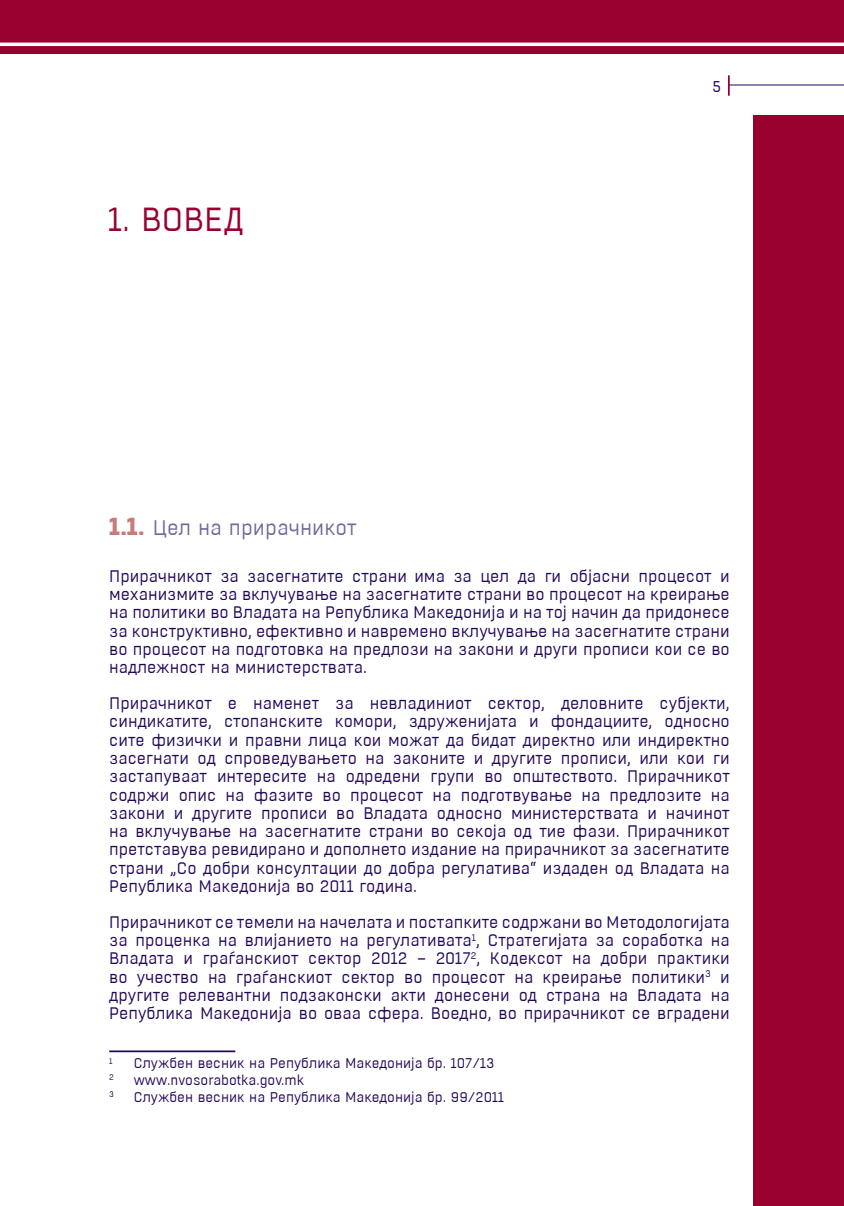
<style>
.page{position:relative;width:844px;height:1206px;background:#fff}
.page>*{position:absolute;margin:0;border:0;box-sizing:border-box;transform-origin:0 0}
.t1{font:33.25px "Boxed";color:#98012d}
.t2{font:21px "Boxed";color:#746999}
.t3{font:16.62px/18.2px "Boxed";color:#230658;text-align:justify}
.Body_Text_Indent{font:15.58px "Boxed";color:#230658}
.fuusnota{font:14px "Boxed";color:#230658}
.fuusnota-2{font:8.05px "Boxed";color:#230658}
.s1{font-weight:800;font-size:24.5px;color:#c77b7b}
</style>
<div class="page">
<hr style="left:728px;top:85px;width:115px;height:1px;background:#230658">
<hr style="left:727px;top:75px;width:2px;height:21px;background:#98012d">
<div style="left:0;top:0;width:843px;height:54px;background:#98012d"></div>
<hr style="left:0;top:43px;width:843px;height:3px;background:#fff">
<div style="left:752px;top:115px;width:91px;height:1090px;background:#98012d"></div>
<hr style="left:109px;top:1050px;width:126px;height:2px;background:#230658">
<p class="t1" style="left:108px;top:198px;width:137px">1. ВОВЕД</p>
<p class="Body_Text_Indent" style="left:712px;top:77px;width:11px">5</p>
<p class="t2" style="left:109px;top:514px;width:249px"><span class="s1">1.1.</span> Цел на прирачникот</p>
<p class="t3" style="left:109px;top:567px;width:622px">Прирачникот за засегнатите страни има за цел да ги објасни процесот и механизмите за вклучување на засегнатите страни во процесот на креирање на политики во Владата на Република Македонија и на тој начин да придонесе за конструктивно, ефективно и навремено вклучување на засегнатите страни во процесот на подготовка на предлози на закони и други прописи кои се во надлежност на министерствата.</p>
<p class="t3" style="left:109px;top:694px;width:622px">Прирачникот е наменет за невладиниот сектор, деловните субјекти, синдикатите, стопанските комори, здруженијата и фондациите, односно сите физички и правни лица кои можат да бидат директно или индиректно засегнати од спроведувањето на законите и другите прописи, или кои ги застапуваат интересите на одредени групи во општеството. Прирачникот содржи опис на фазите во процесот на подготвување на предлозите на закони и другите прописи во Владата односно министерствата и начинот на вклучување на засегнатите страни во секоја од тие фази. Прирачникот претставува ревидирано и дополнето издание на прирачникот за засегнатите страни „Со добри консултации до добра регулатива“ издаден од Владата на Република Македонија во 2011 година.</p>
<p class="t3" style="left:109px;top:913px;width:622px">Прирачникот се темели на начелата и постапките содржани во Методологијата за проценка на влијанието на регулативата<sup>1</sup>, Стратегијата за соработка на Владата и граѓанскиот сектор 2012 – 2017<sup>2</sup>, Кодексот на добри практики во учество на граѓанскиот сектор во процесот на креирање политики<sup>3</sup> и другите релевантни подзаконски акти донесени од страна на Владата на Република Македонија во оваа сфера. Воедно, во прирачникот се вградени</p>
<p class="fuusnota-2" style="left:109px;top:1055px;width:5px">1</p>
<p class="fuusnota" style="left:134px;top:1054px;width:362px">Службен весник на Република Македонија бр. 107/13</p>
<p class="fuusnota-2" style="left:109px;top:1072px;width:6px">2</p>
<p class="fuusnota" style="left:134px;top:1071px;width:172px">www.nvosorabotka.gov.mk</p>
<p class="fuusnota-2" style="left:109px;top:1089px;width:6px">3</p>
<p class="fuusnota" style="left:134px;top:1088px;width:372px">Службен весник на Република Македонија бр. 99/2011</p>
</div>
